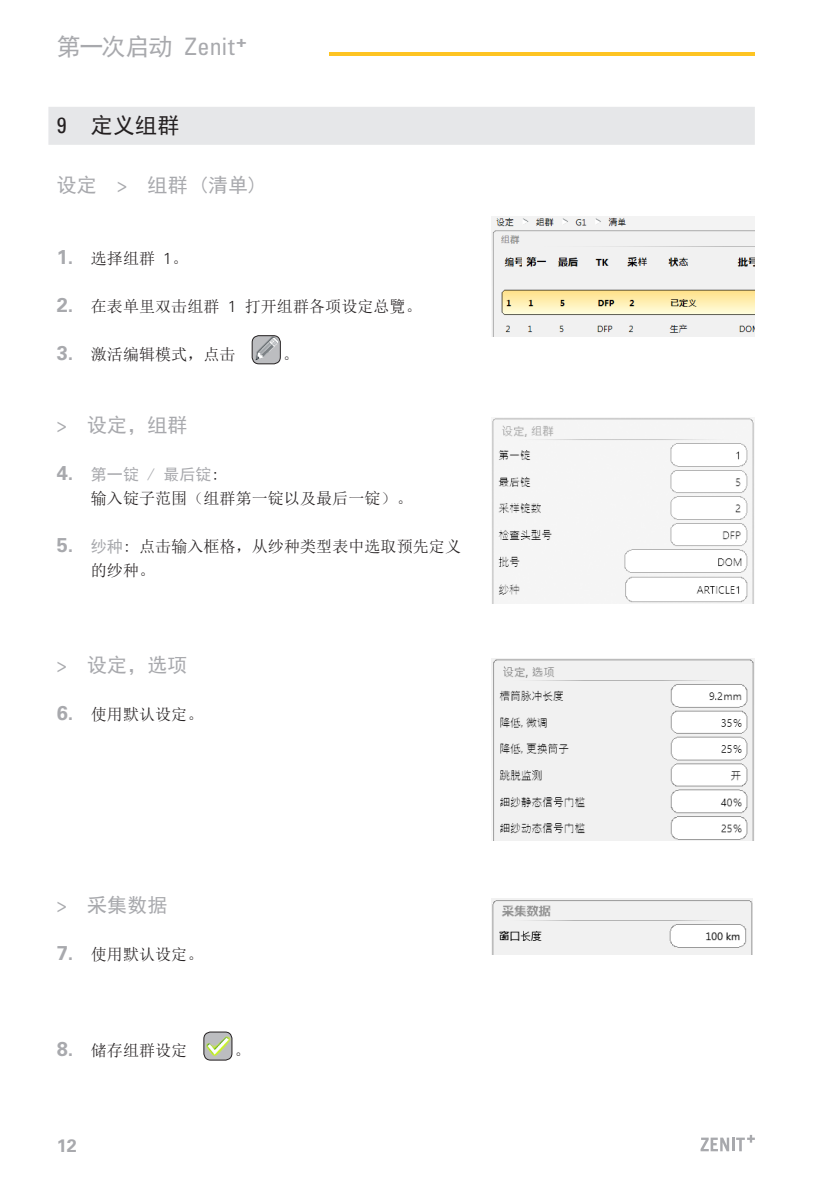
<style>
.page{position:relative;width:840px;height:1191px;background:#fff}
.page>*{position:absolute;margin:0;border:0;box-sizing:border-box;transform-origin:0 0}
.t1{font:24px "Sim Hei";letter-spacing:-.05em;color:#a8a9ad}
.t2{font:22px "Sim Hei";color:#231f20}
.t3{font:20px "Sim Hei";letter-spacing:.005em;color:#a8a9ad}
.t4{font:700 18px "Univers";color:#a8a9ad}
.t5{font:16px/24px "Sim Sun";letter-spacing:.005em;color:#231f20}
.t6{font:16px "Sim Hei";letter-spacing:.005em;color:#a8a9ad}
.s1{font-family:"Univers";font-stretch:condensed}
.s2{font-family:"Univers";font-weight:700;font-size:20px;color:#a8a9ad}
.s3{font-family:"Univers";font-weight:300}
.s4{font-family:"Univers";font-weight:700;font-size:20px}
.s5{font-family:"Sim Sun";color:#231f20}
.s6{font-family:"Sim Hei";color:#a8a9ad}
</style>
<div class="page">
<hr style="left:329px;top:53px;width:425px;height:3px;background:#fec422">
<svg style="left:700px;top:1137px;width:28px;height:14px"></svg>
<hr style="left:731px;top:1137px;width:3px;height:14px;background:#a8a9ad">
<svg style="left:736px;top:1135px;width:18px;height:16px"></svg>
<div style="left:48px;top:107px;width:706px;height:38px;background:#e6e7e9"></div>
<img style="left:252px;top:336px;width:27px;height:28px">
<div style="left:252px;top:335px;width:28px;height:29px;border:1px solid #231f20;border-radius:7px"></div>
<img style="left:204px;top:1032px;width:28px;height:28px">
<div style="left:203px;top:1031px;width:29px;height:29px;border:1px solid #231f20;border-radius:7px"></div>
<img style="left:492px;top:418px;width:262px;height:185px">
<img style="left:491px;top:658px;width:263px;height:182px">
<img style="left:491px;top:898px;width:261px;height:56px">
<img style="left:491px;top:216px;width:263px;height:120px">
<h1 class="t1" style="left:57px;top:34px;width:191px">第一次启动 <span class="s1">Zenit</span><sup>+</sup></h1>
<h2 class="t2" style="left:57px;top:115px;width:124px"><span class="s1">9</span> 定义组群</h2>
<p class="t3" style="left:57px;top:175px;width:203px">设定 <span class="s1">&gt;</span> 组群 (清单)</p>
<p class="t5" style="left:57px;top:246px;width:133px"><span class="s2">1.</span> 选择组群 <span class="s3">1</span>。</p>
<p class="t5" style="left:57px;top:294px;width:366px"><span class="s2">2.</span> 在表单里双击组群 <span class="s3">1</span> 打开组群各项设定总覽。</p>
<p class="t5" style="left:57px;top:342px;width:180px"><span class="s2">3.</span> 激活编辑模式，点击</p>
<p class="t5" style="left:282px;top:342px;width:17px">。</p>
<p class="t3" style="left:57px;top:415px;width:132px"><span class="s1">&gt;</span> 设定，组群</p>
<p class="t6" style="left:57px;top:466px;width:164px"><span class="s4">4.</span> 第一锭 / 最后锭<span class="s5">:</span></p>
<p class="t5" style="left:91px;top:486px;width:323px">输入锭子范围（组群第一锭以及最后一锭）。</p>
<p class="t5" style="left:91px;top:534px;width:371px;text-indent:-34px"><span class="s2">5.</span> <span class="s6">纱种</span>: 点击输入框格，从纱种类型表中选取预先定义的纱种。</p>
<p class="t3" style="left:57px;top:655px;width:132px"><span class="s1">&gt;</span> 设定，选项</p>
<p class="t5" style="left:57px;top:702px;width:148px"><span class="s2">6.</span> 使用默认设定。</p>
<p class="t3" style="left:57px;top:895px;width:112px"><span class="s1">&gt;</span> 采集数据</p>
<p class="t5" style="left:57px;top:942px;width:148px"><span class="s2">7.</span> 使用默认设定。</p>
<p class="t5" style="left:57px;top:1038px;width:132px"><span class="s2">8.</span> 储存组群设定</p>
<p class="t5" style="left:234px;top:1038px;width:17px">。</p>
<p class="t4" style="left:57px;top:1135px;width:22px">12</p>
</div>
